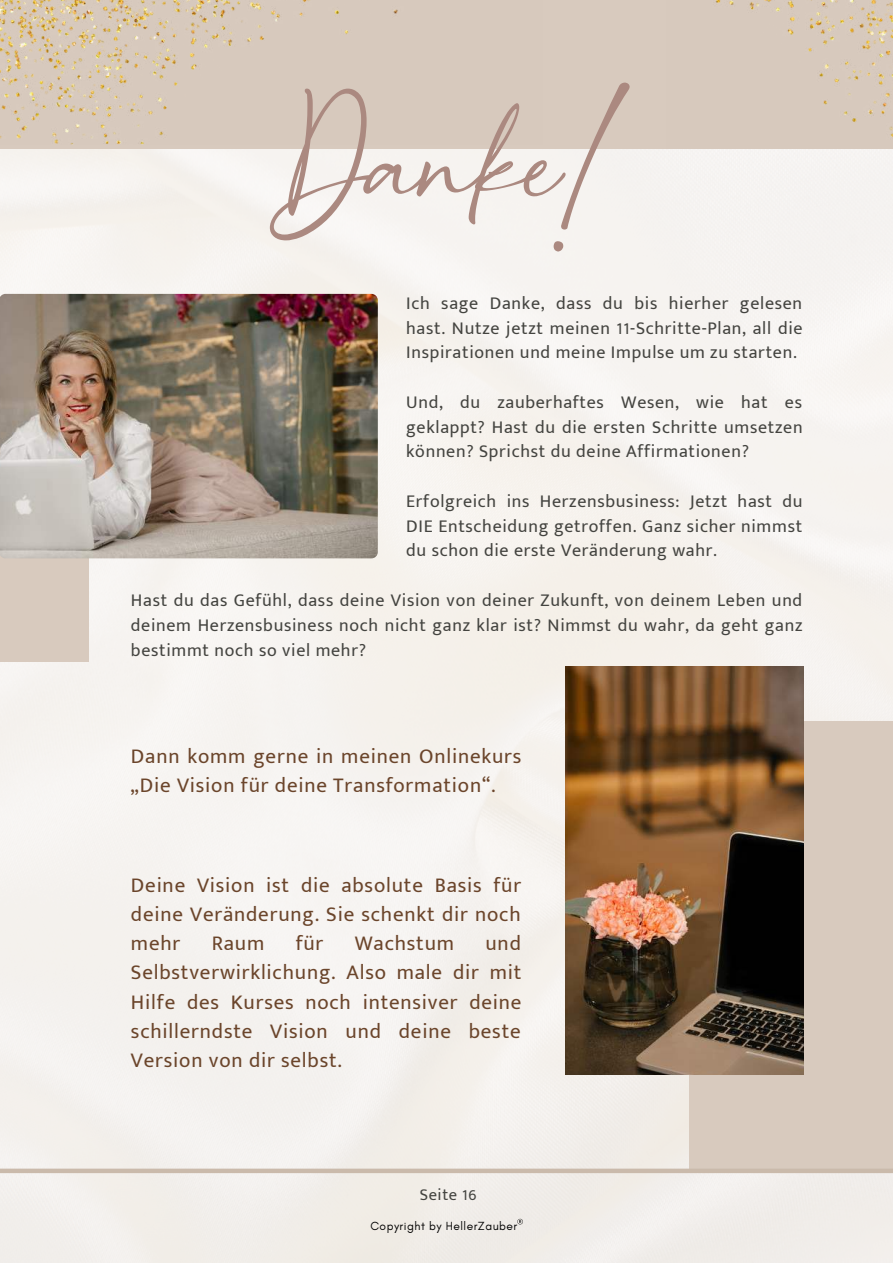
<style>
.page{position:relative;width:893px;height:1264px;background:#fff}
.page>*{position:absolute;margin:0;border:0;box-sizing:border-box;transform-origin:0 0}
.t1{font:166.2px "Girl Boss Script";color:#ab8980}
.t2{font:21px/29.2px "Mukta Mahee";letter-spacing:.04em;color:#6b452b;text-align:justify}
.t3{font:18px/24.8px "Mukta Mahee";letter-spacing:.04em;color:#444440;text-align:justify}
.t4{font:16.5px "Mukta Mahee";letter-spacing:.04em;color:#444440}
.t5{font:12px "Glacial Indifference";letter-spacing:.04em;color:#000}
</style>
<div class="page">
<div style="left:0;top:149px;width:892px;height:1113px;background:#f5f2ef"></div>
<svg style="left:517px;top:1218px;width:6px;height:6px"></svg>
<div style="left:0;top:0;width:892px;height:149px;background:#d8cabe"></div>
<img style="left:0;top:0;width:398px;height:144px">
<img style="left:715px;top:0;width:177px;height:137px">
<div style="left:689px;top:721px;width:203px;height:452px;background:#d8cabe"></div>
<div style="left:0;top:1168px;width:892px;height:5px;background:#cabaab"></div>
<img style="left:565px;top:666px;width:238px;height:408px">
<div style="left:0;top:369px;width:88px;height:292px;background:#d8cabe"></div>
<img style="left:0;top:294px;width:378px;height:264px;border-radius:6px">
<h1 class="t1" style="left:277px;top:49px;width:319px">Danke!</h1>
<p class="t3" style="left:406px;top:290px;width:398px">Ich sage Danke, dass du bis hierher gelesen hast. Nutze jetzt meinen 11-Schritte-Plan, all die Inspirationen und meine Impulse um zu starten.</p>
<p class="t3" style="left:406px;top:389px;width:398px">Und, du zauberhaftes Wesen, wie hat es geklappt? Hast du die ersten Schritte umsetzen können? Sprichst du deine Affirmationen?</p>
<p class="t3" style="left:406px;top:488px;width:398px">Erfolgreich ins Herzensbusiness: Jetzt hast du DIE Entscheidung getroffen. Ganz sicher nimmst du schon die erste Veränderung wahr.</p>
<p class="t3" style="left:131px;top:587px;width:673px">Hast du das Gefühl, dass deine Vision von deiner Zukunft, von deinem Leben und deinem Herzensbusiness noch nicht ganz klar ist? Nimmst du wahr, da geht ganz bestimmt noch so viel mehr?</p>
<p class="t2" style="left:131px;top:741px;width:392px">Dann komm gerne in meinen Onlinekurs „Die Vision für deine Transformation“.</p>
<p class="t2" style="left:131px;top:869px;width:392px">Deine Vision ist die absolute Basis für deine Veränderung. Sie schenkt dir noch mehr</p>
<p class="t2" style="left:212px;top:928px;width:54px">Raum</p>
<p class="t2" style="left:296px;top:928px;width:29px">für</p>
<p class="t2" style="left:355px;top:928px;width:101px">Wachstum</p>
<p class="t2" style="left:131px;top:928px;width:392px;text-indent:354px">und Selbstverwirklichung. Also male dir mit Hilfe des Kurses noch intensiver deine schillerndste Vision und deine beste Version von dir selbst.</p>
<p class="t4" style="left:419px;top:1185px;width:58px">Seite 16</p>
<p class="t5" style="left:370px;top:1218px;width:148px">Copyright by HellerZauber</p>
</div>
